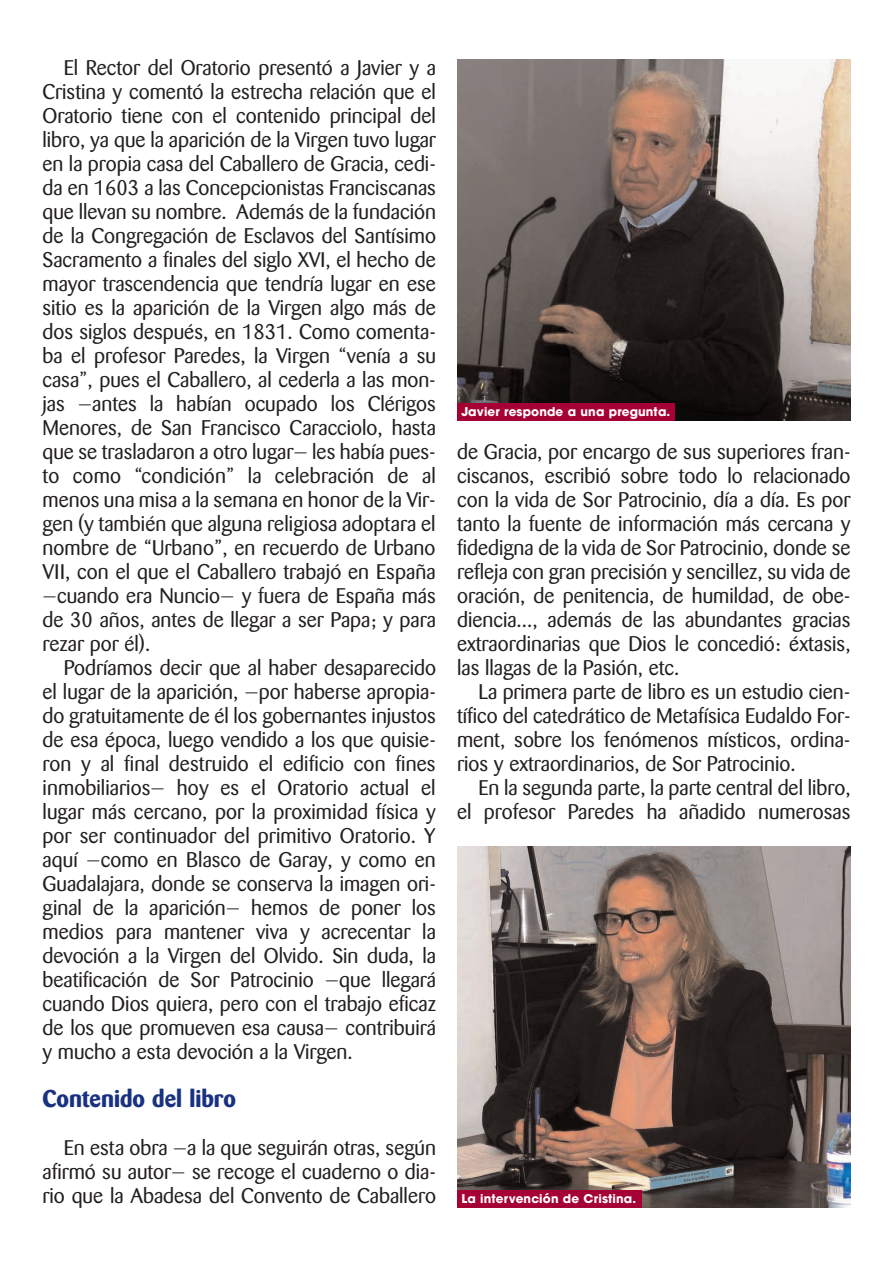
<style>
.page{position:relative;width:893px;height:1263px;background:#fff}
.page>*{position:absolute;margin:0;border:0;box-sizing:border-box;transform-origin:0 0}
.t1{font:700 24px "Barmeno";color:#183181}
.t2{font:21px/24px "Barmeno";color:#231f20;text-align:justify}
.t3{font:700 12px "Avant Garde";letter-spacing:.01em;color:#fff}
</style>
<div class="page">
<img style="left:457px;top:846px;width:393px;height:362px">
<div style="left:457px;top:1191px;width:184px;height:17px;background:#a50134"></div>
<img style="left:457px;top:60px;width:393px;height:361px">
<div style="left:457px;top:404px;width:217px;height:17px;background:#a50134"></div>
<p class="t2" style="left:43px;top:57px;width:395px;text-indent:21px">El Rector del Oratorio presentó a Javier y a Cristina y comentó la estrecha relación que el Oratorio tiene con el contenido principal del libro, ya que la aparición de la Virgen tuvo lugar en la propia casa del Caballero de Gracia, cedi&shy;da en 1603 a las Concepcionistas Franciscanas que llevan su nombre. Además de la fundación de la Congregación de Esclavos del Santísimo Sacramento a finales del siglo XVI, el hecho de mayor trascendencia que tendría lugar en ese sitio es la aparición de la Virgen algo más de dos siglos después, en 1831. Como comenta&shy;ba el profesor Paredes, la Virgen “venía a su casa”, pues el Caballero, al cederla a las mon&shy;jas —antes la habían ocupado los Clérigos Menores, de San Francisco Caracciolo, hasta que se trasladaron a otro lugar— les había pues&shy;to como “condición” la celebración de al menos una misa a la semana en honor de la Vir&shy;gen (y también que alguna religiosa adoptara el nombre de “Urbano”, en recuerdo de Urbano VII, con el que el Caballero trabajó en España —cuando era Nuncio— y fuera de España más de 30 años, antes de llegar a ser Papa; y para rezar por él).</p>
<p class="t2" style="left:43px;top:658px;width:395px;text-indent:21px">Podríamos decir que al haber desaparecido el lugar de la aparición, —por haberse apropia&shy;do gratuitamente de él los gobernantes injustos de esa época, luego vendido a los que quisie&shy;ron y al final destruido el edificio con fines inmobiliarios— hoy es el Oratorio actual el lugar más cercano, por la proximidad física y por ser continuador del primitivo Oratorio. Y aquí —como en Blasco de Garay, y como en Guadalajara, donde se conserva la imagen ori&shy;ginal de la aparición— hemos de poner los medios para mantener viva y acrecentar la devoción a la Virgen del Olvido. Sin duda, la beatificación de Sor Patrocinio —que llegará cuando Dios quiera, pero con el trabajo eficaz de los que promueven esa causa— contribuirá y mucho a esta devoción a la Virgen.</p>
<p class="t1" style="left:43px;top:1086px;width:195px">Contenido del libro</p>
<p class="t2" style="left:43px;top:1137px;width:395px;text-indent:21px">En esta obra —a la que seguirán otras, según afirmó su autor— se recoge el cuaderno o dia&shy;rio que la Abadesa del Convento de Caballero</p>
<p class="t3" style="left:461px;top:407px;width:211px">Javier responde a una pregunta.</p>
<p class="t2" style="left:457px;top:441px;width:395px">de Gracia, por encargo de sus superiores fran&shy;ciscanos, escribió sobre todo lo relacionado con la vida de Sor Patrocinio, día a día. Es por tanto la fuente de información más cercana y fidedigna de la vida de Sor Patrocinio, donde se refleja con gran precisión y sencillez, su vida de oración, de penitencia, de humildad, de obe&shy;diencia..., además de las abundantes gracias extraordinarias que Dios le concedió: éxtasis, las llagas de la Pasión, etc.</p>
<p class="t2" style="left:457px;top:681px;width:395px;text-indent:21px">La primera parte de libro es un estudio cien&shy;tífico del catedrático de Metafísica Eudaldo For&shy;ment, sobre los fenómenos místicos, ordina&shy;rios y extraordinarios, de Sor Patrocinio.</p>
<p class="t2" style="left:457px;top:777px;width:395px;text-align:right">En la segunda parte, la parte central del libro,<br>el profesor Paredes ha añadido numerosas</p>
<p class="t3" style="left:461px;top:1194px;width:176px">La intervención de Cristina.</p>
</div>
